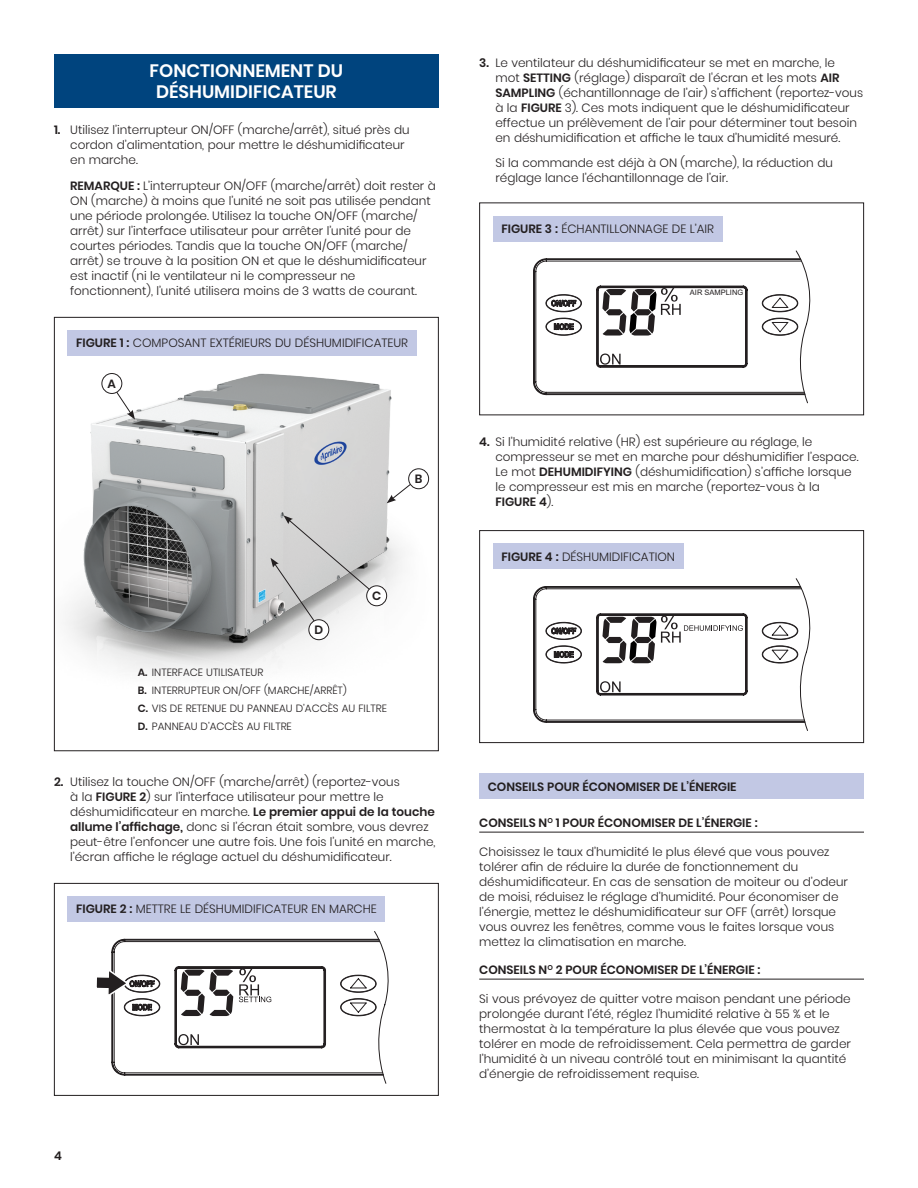
<style>
.page{position:relative;width:918px;height:1188px;background:#fff}
.page>*{position:absolute;margin:0;border:0;box-sizing:border-box;transform-origin:0 0}
.t1{font:600 18px/21px "Poppins";color:#fff;text-align:center}
.t2{font:300 12px/15px "Poppins";color:#231f20}
.t3{font:600 12px "Poppins";color:#231f20}
.t4{font:300 10.5px/18.1px "Poppins";color:#231f20}
.t5{font:7.5px "Arial";color:#231f20}
.s1{font-weight:600}
</style>
<div class="page">
<img style="left:65px;top:330px;width:365px;height:343px">
<svg style="left:96px;top:931px;width:292px;height:153px"></svg>
<div style="left:54px;top:883px;width:385px;height:213px;border:1px solid #231f20"></div>
<div style="left:54px;top:54px;width:385px;height:54px;background:#00447e"></div>
<div style="left:68px;top:330px;width:349px;height:26px;background:#c2c8e4"></div>
<div style="left:68px;top:897px;width:317px;height:25px;background:#c2c8e4"></div>
<svg style="left:110px;top:383px;width:25px;height:37px"></svg>
<svg style="left:271px;top:515px;width:105px;height:117px;background:#ccc"></svg>
<svg style="left:387px;top:481px;width:27px;height:22px"></svg>
<div style="left:102px;top:374px;width:20px;height:19px;background:#fff;border-radius:50%"></div>
<div style="left:102px;top:373px;width:20px;height:21px;border:1px solid #231f20;border-radius:50%"></div>
<div style="left:409px;top:469px;width:20px;height:20px;background:#fff;border-radius:50%"></div>
<div style="left:408px;top:468px;width:21px;height:21px;border:1px solid #231f20;border-radius:50%"></div>
<div style="left:367px;top:586px;width:20px;height:20px;background:#fff;border-radius:50%"></div>
<div style="left:366px;top:585px;width:21px;height:21px;border:1px solid #231f20;border-radius:50%"></div>
<div style="left:309px;top:620px;width:20px;height:20px;background:#fff;border-radius:50%"></div>
<div style="left:308px;top:619px;width:21px;height:21px;border:1px solid #231f20;border-radius:50%"></div>
<div style="left:479px;top:774px;width:385px;height:25px;background:#c2c8e4"></div>
<hr style="left:479px;top:832px;width:385px;height:1px;background:#231f20">
<hr style="left:479px;top:979px;width:385px;height:1px;background:#231f20">
<svg style="left:533px;top:251px;width:277px;height:152px"></svg>
<div style="left:479px;top:202px;width:385px;height:213px;border:1px solid #231f20"></div>
<svg style="left:533px;top:578px;width:277px;height:153px"></svg>
<div style="left:479px;top:530px;width:385px;height:213px;border:1px solid #231f20"></div>
<div style="left:493px;top:216px;width:230px;height:25px;background:#c2c8e4"></div>
<div style="left:493px;top:544px;width:191px;height:25px;background:#c2c8e4"></div>
<h1 class="t1" style="left:150px;top:61px;width:195px">FONCTIONNEMENT DU<br>DÉSHUMIDIFICATEUR</h1>
<p class="t2" style="left:70px;top:122px;width:341px;text-indent:-16px"><span class="s1">1.</span> Utilisez l’interrupteur ON/OFF (marche/arrêt), situé près du cordon d’alimentation, pour mettre le déshumidificateur en marche.</p>
<p class="t2" style="left:70px;top:178px;width:367px"><span class="s1">REMARQUE :</span> L’interrupteur ON/OFF (marche/arrêt) doit rester à ON (marche) à moins que l’unité ne soit pas utilisée pendant une période prolongée. Utilisez la touche ON/OFF (marche/ arrêt) sur l’interface utilisateur pour arrêter l’unité pour de courtes périodes. Tandis que la touche ON/OFF (marche/ arrêt) se trouve à la position ON et que le déshumidificateur est inactif (ni le ventilateur ni le compresseur ne fonctionnent), l’unité utilisera moins de 3 watts de courant.</p>
<p class="t2" style="left:76px;top:336px;width:334px"><span class="s1">FIGURE 1 :</span> COMPOSANT EXTÉRIEURS DU DÉSHUMIDIFICATEUR</p>
<p class="t3" style="left:108px;top:377px;width:10px">A</p>
<p class="t3" style="left:415px;top:472px;width:9px">B</p>
<p class="t3" style="left:314px;top:623px;width:10px">D</p>
<p class="t3" style="left:372px;top:589px;width:11px">C</p>
<p class="t4" style="left:138px;top:663px;width:251px"><span class="s1">A.</span> INTERFACE UTILISATEUR<br><span class="s1">B.</span> INTERRUPTEUR ON/OFF (MARCHE/ARRÊT)<br><span class="s1">C.</span> VIS DE RETENUE DU PANNEAU D’ACCÈS AU FILTRE <span class="s1">D.</span> PANNEAU D’ACCÈS AU FILTRE</p>
<p class="t2" style="left:70px;top:774px;width:367px;text-indent:-16px"><span class="s1">2.</span> Utilisez la touche ON/OFF (marche/arrêt) (reportez-vous<br>à la <span class="s1">FIGURE 2</span>) sur l’interface utilisateur pour mettre le déshumidificateur en marche. <span class="s1">Le premier appui de la touche allume l’affichage,</span> donc si l’écran était sombre, vous devrez peut-être l’enfoncer une autre fois. Une fois l’unité en marche, l’écran affiche le réglage actuel du déshumidificateur.</p>
<p class="t2" style="left:76px;top:902px;width:302px"><span class="s1">FIGURE 2 :</span> METTRE LE DÉSHUMIDIFICATEUR EN MARCHE</p>
<p class="t3" style="left:54px;top:1149px;width:9px">4</p>
<p class="t2" style="left:495px;top:55px;width:369px;text-indent:-16px"><span class="s1">3.</span> Le ventilateur du déshumidificateur se met en marche, le<br>mot <span class="s1">SETTING</span> (réglage) disparaît de l'écran et les mots <span class="s1">AIR SAMPLING</span> (échantillonnage de l’air) s’affichent (reportez-vous à la <span class="s1">FIGURE</span> 3). Ces mots indiquent que le déshumidificateur effectue un prélèvement de l’air pour déterminer tout besoin en déshumidification et affiche le taux d’humidité mesuré.</p>
<p class="t2" style="left:495px;top:156px;width:339px">Si la commande est déjà à ON (marche), la réduction du réglage lance l’échantillonnage de l’air.</p>
<p class="t2" style="left:501px;top:221px;width:214px"><span class="s1">FIGURE 3 :</span> ÉCHANTILLONNAGE DE L’AIR</p>
<p class="t5" style="left:690px;top:287px;width:55px">AIR SAMPLING</p>
<p class="t2" style="left:495px;top:434px;width:365px;text-indent:-16px"><span class="s1">4.</span> Si l’humidité relative (HR) est supérieure au réglage, le compresseur se met en marche pour déshumidifier l’espace.<br>Le mot <span class="s1">DEHUMIDIFYING</span> (déshumidification) s’affiche lorsque le compresseur est mis en marche (reportez-vous à la <span class="s1">FIGURE 4</span>).</p>
<p class="t2" style="left:501px;top:549px;width:175px"><span class="s1">FIGURE 4 :</span> DÉSHUMIDIFICATION</p>
<p class="t3" style="left:488px;top:779px;width:250px">CONSEILS POUR ÉCONOMISER DE L’ÉNERGIE</p>
<p class="t3" style="left:479px;top:816px;width:280px">CONSEILS N<sup>O</sup> 1 POUR ÉCONOMISER DE L’ÉNERGIE :</p>
<p class="t2" style="left:479px;top:844px;width:370px">Choisissez le taux d’humidité le plus élevé que vous pouvez tolérer afin de réduire la durée de fonctionnement du déshumidificateur. En cas de sensation de moiteur ou d’odeur de moisi, réduisez le réglage d’humidité. Pour économiser de l’énergie, mettez le déshumidificateur sur OFF (arrêt) lorsque vous ouvrez les fenêtres, comme vous le faites lorsque vous mettez la climatisation en marche.</p>
<p class="t3" style="left:479px;top:963px;width:283px">CONSEILS N<sup>O</sup> 2 POUR ÉCONOMISER DE L’ÉNERGIE :</p>
<p class="t2" style="left:479px;top:991px;width:373px">Si vous prévoyez de quitter votre maison pendant une période prolongée durant l’été, réglez l’humidité relative à 55 % et le thermostat à la température la plus élevée que vous pouvez tolérer en mode de refroidissement. Cela permettra de garder l’humidité à un niveau contrôlé tout en minimisant la quantité d’énergie de refroidissement requise.</p>
</div>
